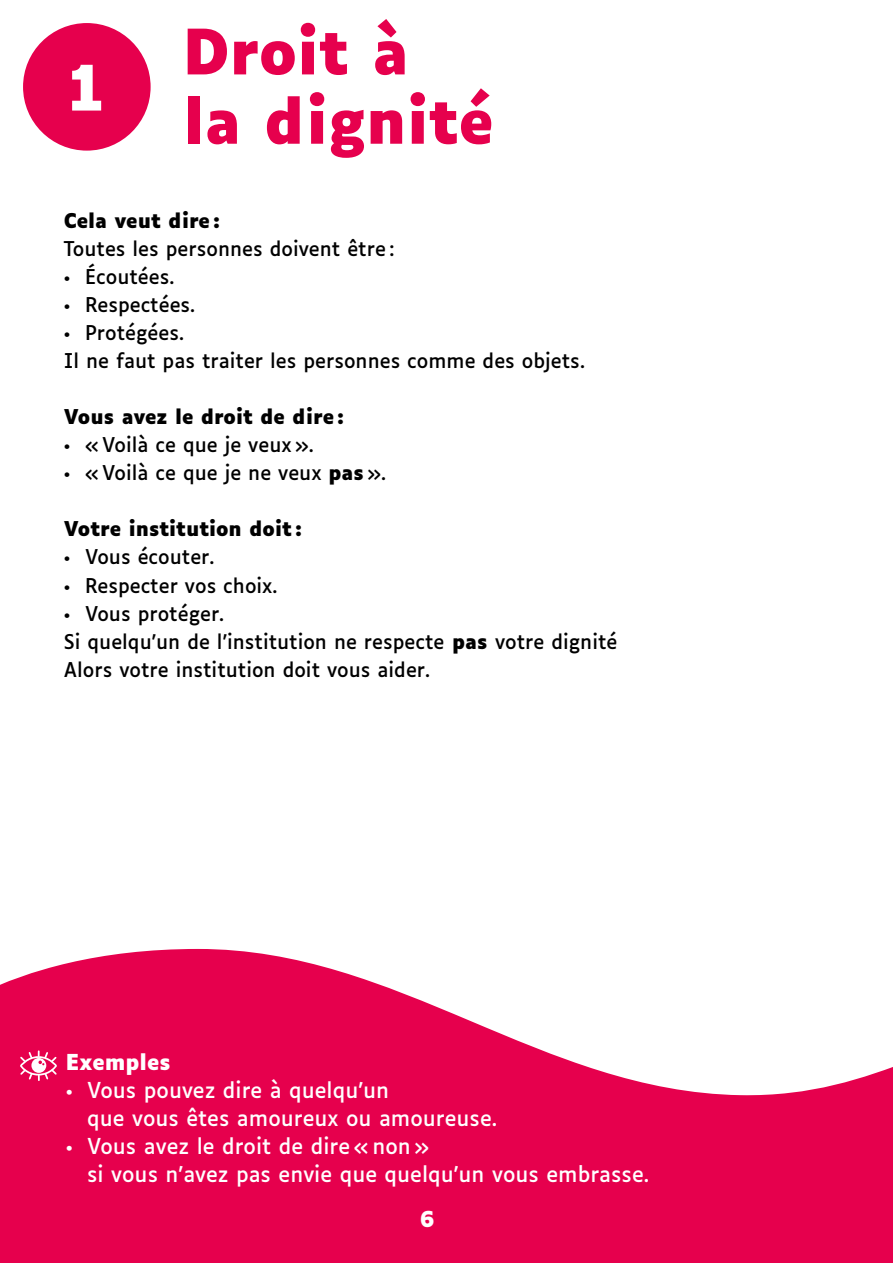
<style>
.page{position:relative;width:893px;height:1263px;background:#fff}
.page>*{position:absolute;margin:0;border:0;box-sizing:border-box;transform-origin:0 0}
.t1{font:700 60px/69.3px "Luciole";color:#e6004d}
.t2{font:700 60px "Luciole";color:#fff}
.t3{font:21px/28px "Luciole";color:#fff}
.t4{font:700 21px "Luciole";color:#fff}
.t5{font:19.5px/28px "Luciole";color:#000}
.t6{font:700 19.5px "Luciole";color:#000}
.s1{font-weight:700}
</style>
<div class="page">
<div style="left:23px;top:23px;width:128px;height:128px;background:#e6004d;border-radius:50%"></div>
<svg style="left:0;top:949px;width:893px;height:314px;fill:#e6004d"></svg>
<svg style="left:19px;top:1049px;width:39px;height:33px"></svg>
<h1 class="t2" style="left:69px;top:55px;width:35px">1</h1>
<h1 class="t1" style="left:183px;top:19px;width:312px">Droit à<br>la dignité</h1>
<p class="t6" style="left:64px;top:210px;width:158px">Cela veut dire :</p>
<p class="t5" style="left:64px;top:233px;width:332px">Toutes les personnes doivent être :</p>
<p class="t5" style="left:64px;top:261px;width:112px">• Écoutées.</p>
<p class="t5" style="left:64px;top:289px;width:133px">• Respectées.</p>
<p class="t5" style="left:64px;top:317px;width:523px">• Protégées.<br>Il ne faut pas traiter les personnes comme des objets.</p>
<p class="t6" style="left:64px;top:406px;width:282px">Vous avez le droit de dire :</p>
<p class="t5" style="left:64px;top:429px;width:251px">• « Voilà ce que je veux ».</p>
<p class="t5" style="left:64px;top:457px;width:324px">• « Voilà ce que je ne veux <span class="s1">pas</span> ».</p>
<p class="t6" style="left:64px;top:518px;width:239px">Votre institution doit :</p>
<p class="t5" style="left:64px;top:541px;width:152px">• Vous écouter.</p>
<p class="t5" style="left:64px;top:569px;width:215px">• Respecter vos choix.</p>
<p class="t5" style="left:64px;top:598px;width:555px">• Vous protéger.<br>Si quelqu’un de l’institution ne respecte <span class="s1">pas</span> votre dignité<br>Alors votre institution doit vous aider.</p>
<p class="t4" style="left:66px;top:1050px;width:106px">Exemples</p>
<p class="t3" style="left:87px;top:1074px;width:412px;text-indent:-21px">• Vous pouvez dire à quelqu’un<br>que vous êtes amoureux ou amoureuse.</p>
<p class="t3" style="left:87px;top:1130px;width:563px;text-indent:-21px">• Vous avez le droit de dire « non »<br>si vous n’avez pas envie que quelqu’un vous embrasse.</p>
<p class="t4" style="left:420px;top:1207px;width:16px">6</p>
</div>
